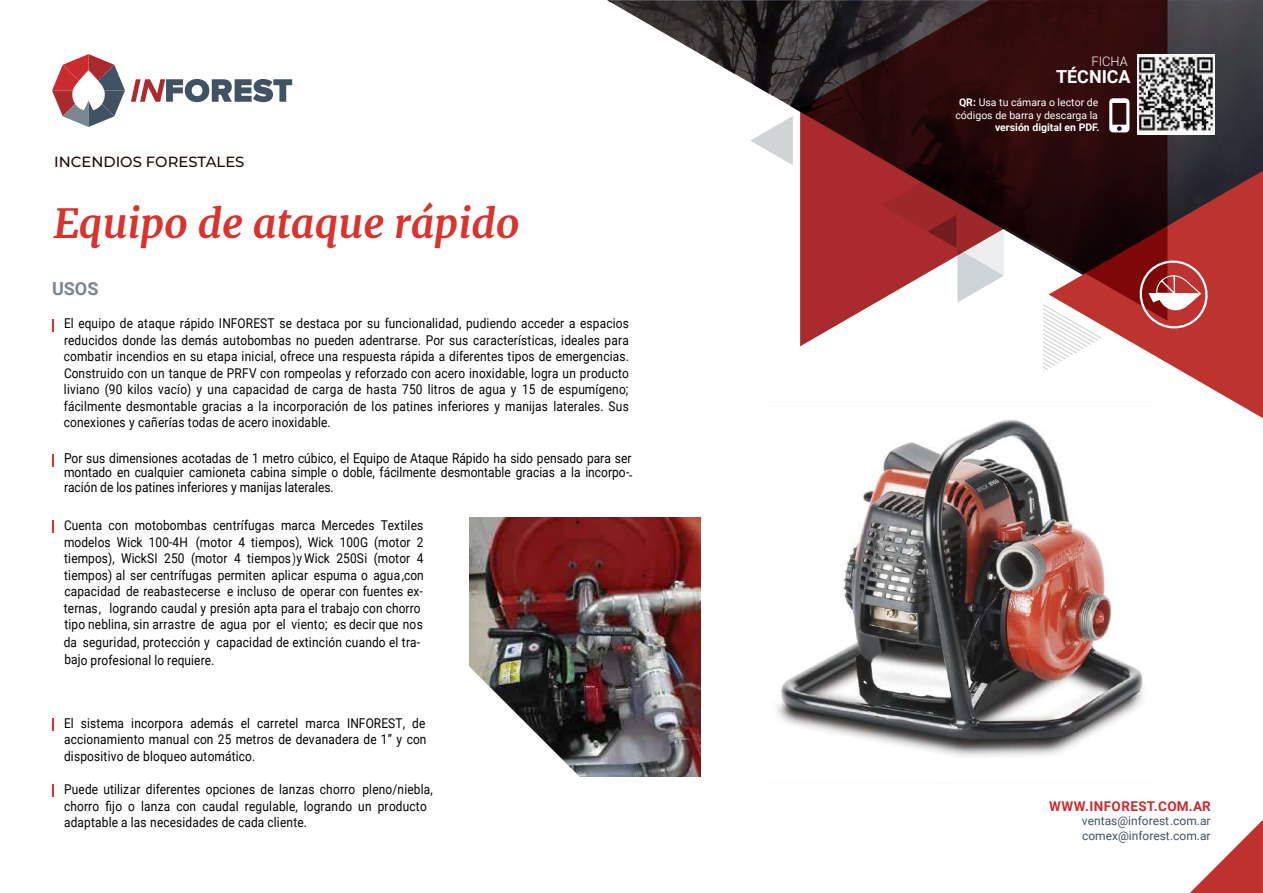
<style>
.page{position:relative;width:1263px;height:893px;background:#fff}
.page>*{position:absolute;margin:0;border:0;box-sizing:border-box;transform-origin:0 0}
.t1{font:italic 700 40.5px "Merriweather";color:#da322d}
.t2{font:700 18px "Roboto";color:#fff}
.t3{font:700 18px "Roboto";color:#7a8691}
.t4{font:500 14.85px "Montserrat";color:#190c07}
.t5{font:13.65px/14.4px "Roboto";color:#020102;scale:.88 1}
.t6{font:13.5px/16.5px "Roboto";letter-spacing:.01em;color:#020102;scale:.88 1}
.t7{font:13.5px/16.5px "Roboto";letter-spacing:.015em;color:#030103;text-align:justify;scale:.88 1}
.t8{font:700 13.5px "Roboto";letter-spacing:.03em;color:#cc2b2e}
.t9{font:300 13.05px "Roboto";color:#fff}
.t10{font:12px/15px "Roboto";color:#425161}
.t11{font:10.5px/12.6px "Roboto";color:#fff;text-align:center}
.t12{font:700 10.5px "Roboto";color:#fff}
.s1{color:#020102}
.s2{font-weight:700}
</style>
<div class="page">
<img style="left:470px;top:518px;width:230px;height:259px">
<img style="left:469px;top:657px;width:122px;height:120px">
<svg style="left:607px;top:0;width:656px;height:347px"></svg>
<svg style="left:1190px;top:820px;width:73px;height:73px"></svg>
<svg style="left:1102px;top:171px;width:161px;height:247px;fill:#bd332f"></svg>
<svg style="left:800px;top:0;width:367px;height:346px;background:#602527"></svg>
<svg style="left:750px;top:116px;width:43px;height:49px"></svg>
<svg style="left:882px;top:43px;width:220px;height:329px"></svg>
<svg style="left:1136px;top:257px;width:75px;height:75px"></svg>
<svg style="left:1109px;top:98px;width:20px;height:34px"></svg>
<svg style="left:131px;top:79px;width:161px;height:23px"></svg>
<svg style="left:52px;top:54px;width:73px;height:73px"></svg>
<svg style="left:52px;top:319px;width:2px;height:13px"></svg>
<svg style="left:52px;top:520px;width:2px;height:13px"></svg>
<svg style="left:52px;top:718px;width:2px;height:12px"></svg>
<svg style="left:52px;top:784px;width:2px;height:13px"></svg>
<svg style="left:52px;top:454px;width:2px;height:13px"></svg>
<img style="left:1138px;top:55px;width:76px;height:79px">
<img style="left:777px;top:401px;width:373px;height:356px">
<p class="t4" style="left:54px;top:151px;width:192px">INCENDIOS FORESTALES</p>
<h1 class="t1" style="left:54px;top:195px;width:467px">Equipo de ataque rápido</h1>
<h2 class="t3" style="left:52px;top:276px;width:48px">USOS</h2>
<p class="t7" style="left:64px;top:315px;width:644px">El equipo de ataque rápido INFOREST se destaca por su funcionalidad, pudiendo acceder a espacios reducidos donde las demás autobombas no pueden adentrarse. Por sus características, ideales para combatir incendios en su etapa inicial, ofrece una respuesta rápida a diferentes tipos de emergencias.<br>Construido con un tanque de PRFV con rompeolas y reforzado con acero inoxidable, logra un producto liviano (90 kilos vacío) y una capacidad de carga de hasta 750 litros de agua y 15 de espumígeno; <span class="s1">fácilmente desmontable gracias a la incorporación de los patines inferiores y manijas laterales.</span> Sus conexiones y cañerías todas de acero inoxidable.</p>
<p class="t5" style="left:64px;top:450px;width:646px">Por sus dimensiones acotadas de 1 metro cúbico, el Equipo de Ataque Rápido ha sido pensado para ser montado en cualquier camioneta cabina simple o doble, fácilmente desmontable gracias a la incorpo&shy;ración de los patines inferiores y manijas laterales.</p>
<p class="t7" style="left:629px;top:467px;width:5px">-</p>
<p class="t6" style="left:64px;top:516px;width:410px">Cuenta con motobombas centrífugas marca Mercedes Textiles modelos Wick 100-4H (motor 4 tiempos), Wick 100G (motor 2 tiempos), WickSI 250 (motor 4 tiempos) Wick 250Si (motor 4 tiempos) al ser centrífugas permiten aplicar espuma o agua ,con capacidad de reabastecerse e incluso de operar con fuentes ex&shy;ternas, logrando caudal y presión apta para el trabajo con chorro tipo neblina, sin arrastre de agua por el viento; es decir que nos</p>
<p class="t6" style="left:64px;top:633px;width:406px;line-height:17.4px">da seguridad, protección y capacidad de extinción cuando el tra&shy;bajo profesional lo requiere.</p>
<p class="t6" style="left:297px;top:549px;width:8px">y</p>
<p class="t6" style="left:64px;top:714px;width:413px;text-align:justify">El sistema incorpora además el carretel marca INFOREST, de accionamiento manual con 25 metros de devanadera de 1” y con dispositivo de bloqueo automático.</p>
<p class="t6" style="left:64px;top:781px;width:421px">Puede utilizar diferentes opciones de lanzas chorro pleno/niebla, chorro fijo o lanza con caudal regulable, logrando un producto adaptable a las necesidades de cada cliente.</p>
<p class="t9" style="left:1091px;top:53px;width:38px">FICHA</p>
<h2 class="t2" style="left:1056px;top:64px;width:76px">TÉCNICA</h2>
<p class="t11" style="left:955px;top:96px;width:144px"><span class="s2">QR:</span> Usa tu cámara o lector de códigos de barra y descarga la</p>
<p class="t12" style="left:995px;top:120px;width:106px">versión digital en PDF.</p>
<p class="t8" style="left:1049px;top:797px;width:163px">WWW.INFOREST.COM.AR</p>
<p class="t10" style="left:1082px;top:812px;width:130px">ventas@inforest.com.ar comex@inforest.com.ar</p>
</div>
